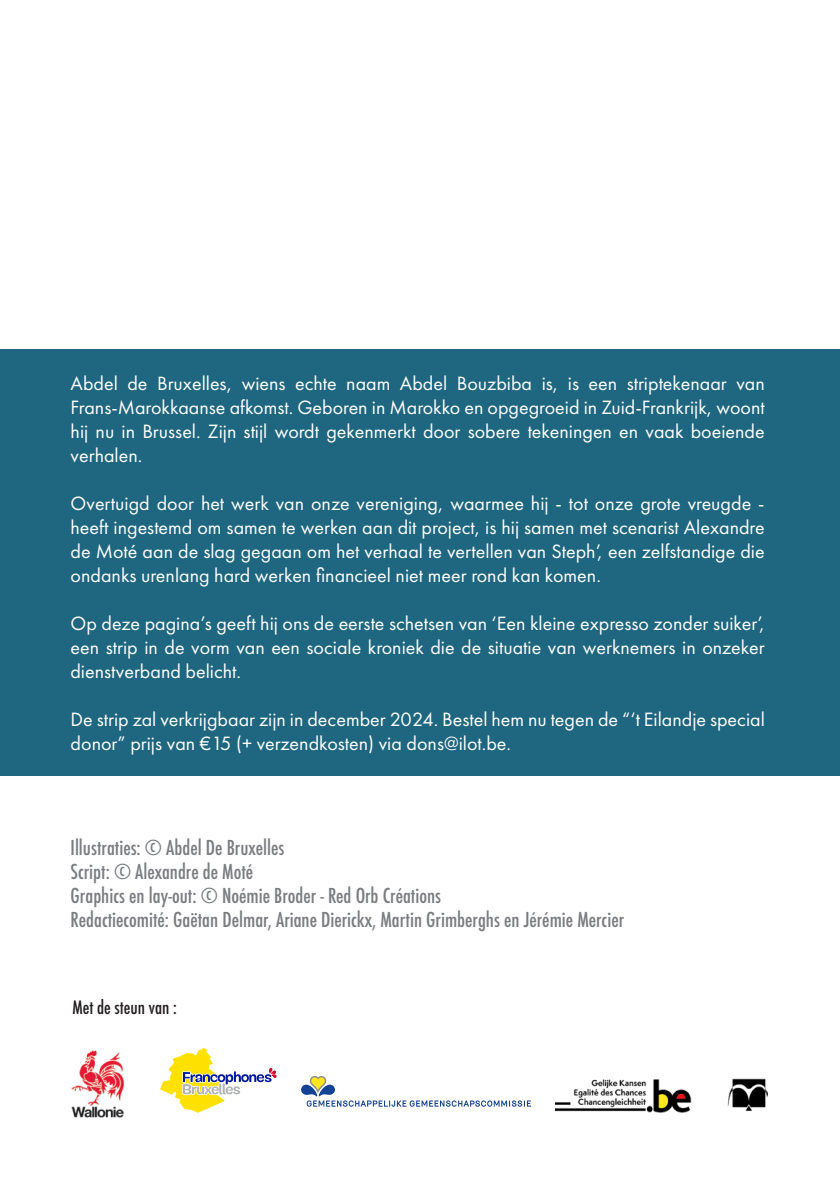
<style>
.page{position:relative;width:840px;height:1191px;background:#fff}
.page>*{position:absolute;margin:0;border:0;box-sizing:border-box;transform-origin:0 0}
.t1{font:20px/24px "Futura PT";color:#fff;text-align:justify}
.t2{font:500 condensed 20px "Futura";color:#7a7c7f}
.t3{font:500 condensed 18px "Futura";color:#231f20}
</style>
<div class="page">
<img style="left:71px;top:1050px;width:54px;height:68px">
<svg style="left:160px;top:1048px;width:117px;height:64px"></svg>
<img style="left:555px;top:1078px;width:211px;height:35px">
<div style="left:0;top:349px;width:839px;height:426px;background:#1f6680"></div>
<svg style="left:301px;top:1076px;width:229px;height:30px"></svg>
<p class="t1" style="left:71px;top:371px;width:695px">Abdel de Bruxelles, wiens echte naam Abdel Bouzbiba is, is een striptekenaar van Frans-Marokkaanse afkomst. Geboren in Marokko en opgegroeid in Zuid-Frankrijk, woont hij nu in Brussel. Zijn stijl wordt gekenmerkt door sobere tekeningen en vaak boeiende verhalen.</p>
<p class="t1" style="left:71px;top:491px;width:695px">Overtuigd door het werk van onze vereniging, waarmee hij - tot onze grote vreugde - heeft ingestemd om samen te werken aan dit project, is hij samen met scenarist Alexandre de Moté aan de slag gegaan om het verhaal te vertellen van Steph’, een zelfstandige die ondanks urenlang hard werken financieel niet meer rond kan komen.</p>
<p class="t1" style="left:71px;top:611px;width:695px">Op deze pagina’s geeft hij ons de eerste schetsen van ‘Een kleine expresso zonder suiker’, een strip in de vorm van een sociale kroniek die de situatie van werknemers in onzeker dienstverband belicht.</p>
<p class="t1" style="left:71px;top:707px;width:695px">De strip zal verkrijgbaar zijn in december 2024. Bestel hem nu tegen de “‘t Eilandje special donor” prijs van €15 (+ verzendkosten) via dons@ilot.be.</p>
<p class="t2" style="left:71px;top:835px;width:215px">Illustraties: © Abdel De Bruxelles</p>
<p class="t2" style="left:71px;top:859px;width:184px">Script: © Alexandre de Moté</p>
<p class="t2" style="left:71px;top:883px;width:372px">Graphics en lay-out: © Noémie Broder - Red Orb Créations</p>
<p class="t2" style="left:71px;top:907px;width:554px">Redactiecomité: Gaëtan Delmar, Ariane Dierickx, Martin Grimberghs en Jérémie Mercier</p>
<p class="t3" style="left:72px;top:995px;width:106px">Met de steun van :</p>
</div>
